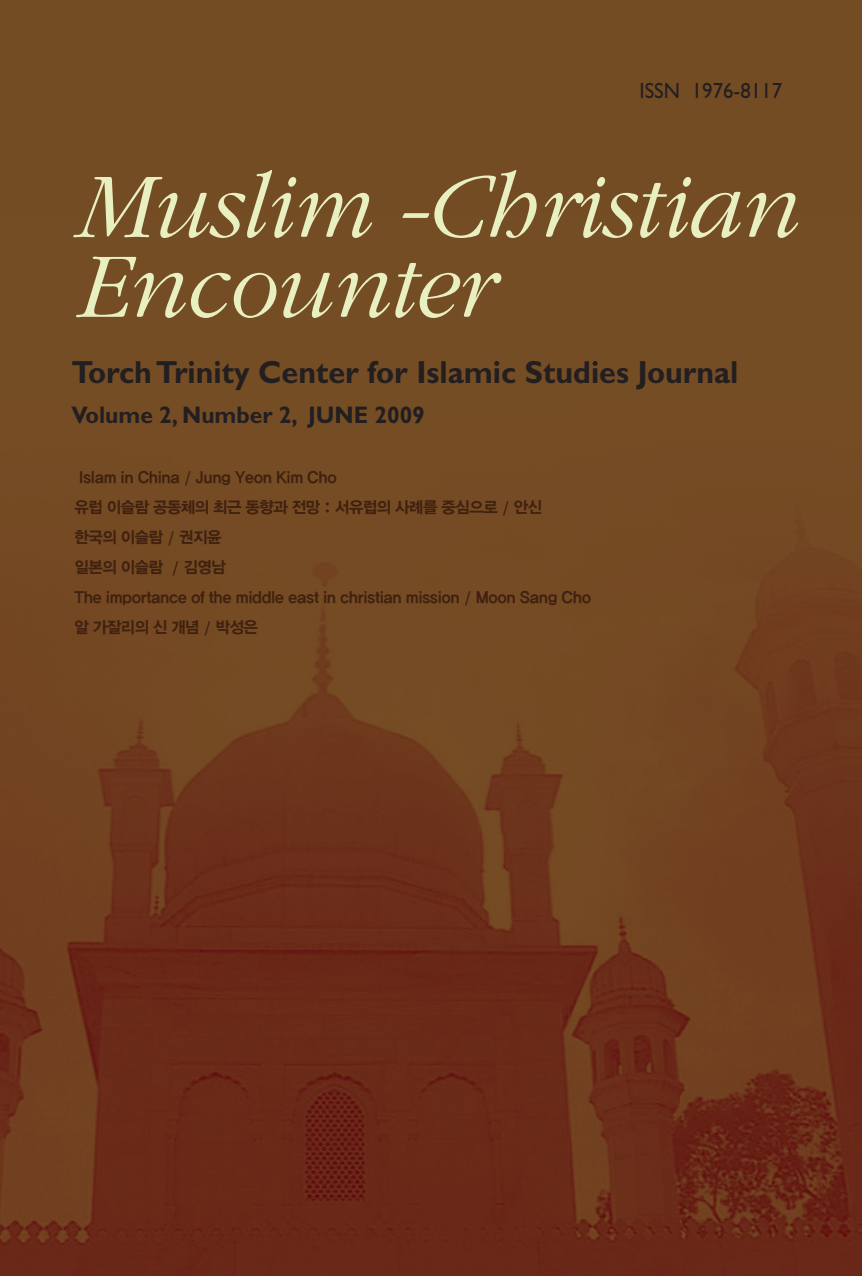
<style>
.page{position:relative;width:862px;height:1276px;background:#744c24}
.page>*{position:absolute;margin:0;border:0;box-sizing:border-box;transform-origin:0 0}
.t1{font:italic 300 96px/80px "Garamond";letter-spacing:-.015em;color:#e8f0c2}
.t2{font:700 32px "Gill Sans";color:#231f20;scale:.95 1}
.t3{font:700 24px "Gill Sans";color:#231f20;scale:.95 1}
.t4{font:22px "Gill Sans";color:#231f20;scale:.95 1}
.t5{font:16px/30px "Yoon Gothic B";letter-spacing:-.03em;color:#402110}
</style>
<div class="page">
<img style="left:0;top:552px;width:862px;height:724px">
<h3 class="t4" style="left:639px;top:78px;width:152px">ISSN 1976-8117</h3>
<h1 class="t1" style="left:73px;top:167px;width:724px">Muslim -Christian<br>Encounter</h1>
<h2 class="t2" style="left:71px;top:354px;width:704px">torch trinity center for Islamic Studies journal</h2>
<h3 class="t3" style="left:71px;top:401px;width:374px">volume 2, number 2, June 2009</h3>
<p class="t5" style="left:75px;top:460px;width:518px">Islam in China / Jung Yeon Kim Cho<br>유럽 이슬람 공동체의 최근 동향과 전망 : 서유럽의 사례를 중심으로 / 안신<br>한국의 이슬람 / 권지윤<br>일본의 이슬람 / 김영남<br>The importance of the middle east in christian mission / Moon Sang Cho 알 가잘리의 신 개념 / 박성은</p>
</div>
